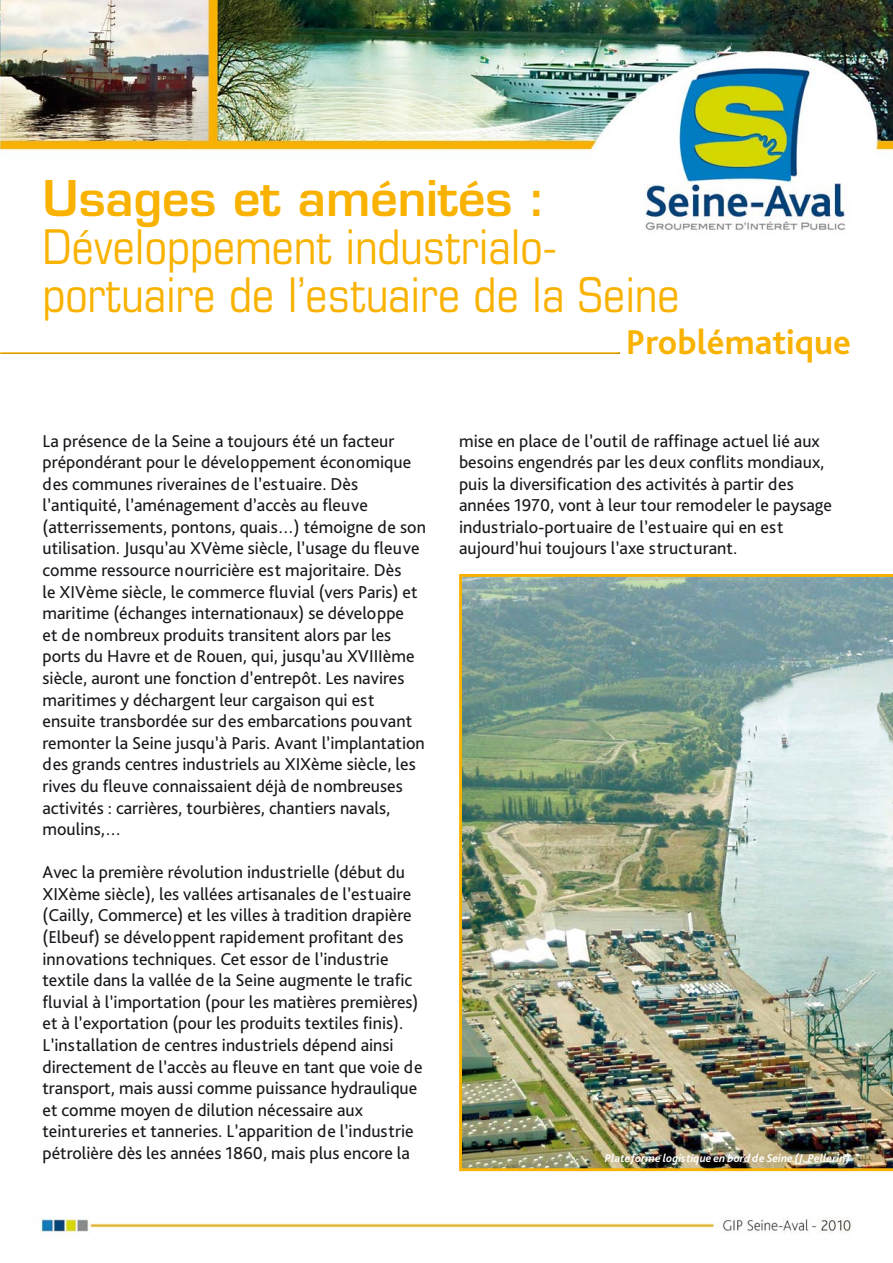
<style>
.page{position:relative;width:893px;height:1263px;background:#fff}
.page>*{position:absolute;margin:0;border:0;box-sizing:border-box;transform-origin:0 0}
.t1{font:condensed 48px/48px "Eurostile LT Std";color:#f9b200}
.t2{font:600 48px "Eurostile LT Std";color:#f9b200}
.t3{font:700 36px "Bliss Pro";color:#f9b200}
.t4{font:18px/21.6px "Bliss Pro";color:#1a171c}
.t5{font:italic 700 11.7px "Bliss Pro";color:#fff}
</style>
<div class="page">
<img style="left:40px;top:1171px;width:853px;height:69px">
<img style="left:0;top:0;width:893px;height:231px">
<img style="left:0;top:352px;width:620px;height:2px">
<img style="left:459px;top:574px;width:434px;height:597px">
<h1 class="t2" style="left:43px;top:179px;width:505px">Usages et aménités :</h1>
<h1 class="t1" style="left:43px;top:227px;width:639px">Développement industrialo&shy;portuaire de l’estuaire de la Seine</h1>
<p class="t4" style="left:43px;top:431px;width:385px">La présence de la Seine a toujours été un facteur prépondérant pour le développement économique des communes riveraines de l’estuaire. Dès l’antiquité, l’aménagement d’accès au fleuve (atterrissements, pontons, quais…) témoigne de son utilisation. Jusqu’au XVème siècle, l’usage du fleuve comme ressource nourricière est majoritaire. Dès<br>le XIVème siècle, le commerce fluvial (vers Paris) et maritime (échanges internationaux) se développe<br>et de nombreux produits transitent alors par les ports du Havre et de Rouen, qui, jusqu’au XVIIIème siècle, auront une fonction d’entrepôt. Les navires maritimes y déchargent leur cargaison qui est ensuite transbordée sur des embarcations pouvant remonter la Seine jusqu’à Paris. Avant l’implantation des grands centres industriels au XIXème siècle, les rives du fleuve connaissaient déjà de nombreuses activités : carrières, tourbières, chantiers navals, moulins,…</p>
<p class="t4" style="left:43px;top:863px;width:382px">Avec la première révolution industrielle (début du XIXème siècle), les vallées artisanales de l’estuaire (Cailly, Commerce) et les villes à tradition drapière (Elbeuf) se développent rapidement profitant des innovations techniques. Cet essor de l’industrie textile dans la vallée de la Seine augmente le trafic fluvial à l’importation (pour les matières premières) et à l’exportation (pour les produits textiles finis).<br>L’installation de centres industriels dépend ainsi directement de l’accès au fleuve en tant que voie de transport, mais aussi comme puissance hydraulique et comme moyen de dilution nécessaire aux teintureries et tanneries. L’apparition de l’industrie pétrolière dès les années 1860, mais plus encore la</p>
<h2 class="t3" style="left:626px;top:328px;width:227px">Problématique</h2>
<p class="t4" style="left:459px;top:431px;width:374px">mise en place de l’outil de raffinage actuel lié aux besoins engendrés par les deux conflits mondiaux, puis la diversification des activités à partir des années 1970, vont à leur tour remodeler le paysage industrialo-portuaire de l’estuaire qui en est aujourd’hui toujours l’axe structurant.</p>
<p class="t5" style="left:605px;top:1154px;width:246px">Plateforme logistique en bord de Seine (J. Pellerin)</p>
</div>
